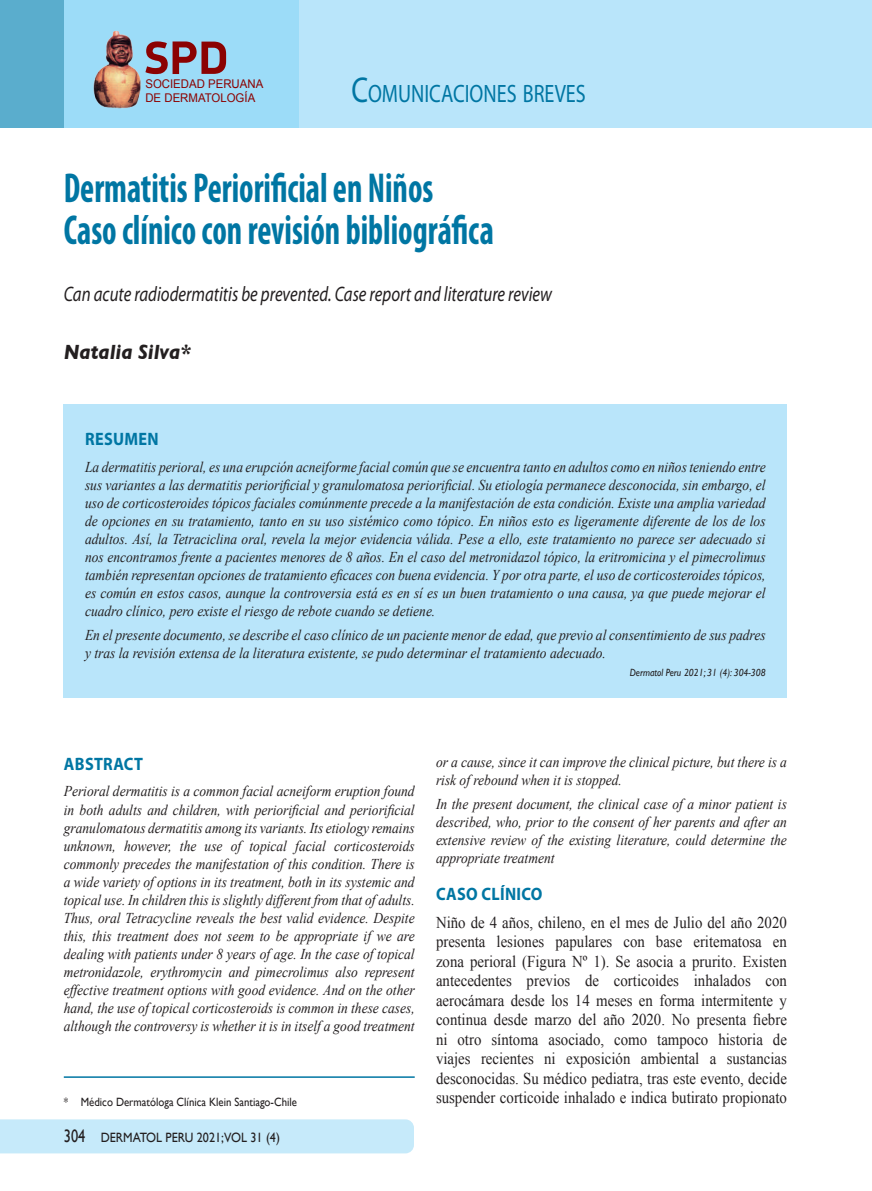
<style>
.page{position:relative;width:872px;height:1191px;background:#fff}
.page>*{position:absolute;margin:0;border:0;box-sizing:border-box;transform-origin:0 0}
.t1{font:700 condensed 42px/42px "Myriad Pro";color:#0076a3;scale:.8 1}
.t2{font:25.2px "Myriad Pro";color:#0076a3;scale:.8 1}
.t3{font:italic 21px "Myriad Pro";color:#231f20;scale:.8 1}
.t4{font:italic 700 21px "Gill Sans";color:#231f20;scale:.9 1}
.t5{font:700 18px "Myriad Pro";letter-spacing:.02em;color:#0076a3;scale:.9 1}
.t6{font:16.5px/19.5px "Times New Roman";color:#231f20;text-align:justify;scale:.9 1}
.t7{font:italic 15px/18px "Times New Roman";color:#231f20;text-align:justify;scale:.9 1}
.t8{font:13.5px "Gill Sans";color:#231f20;scale:.9 1}
.t9{font:12px "Gill Sans";color:#231f20;scale:.9 1}
.t10{font:12px/14.4px "Arial";color:#8b0202;scale:.95 1}
.t11{font:italic 10.5px "Gill Sans";color:#231f20;scale:.9 1}
.s1{font-size:36px}
.s2{font-size:18px}
</style>
<div class="page">
<div style="left:0;top:1119px;width:414px;height:34px;background:#c6eafa"></div>
<div style="left:0;top:0;width:64px;height:128px;background:#5aadcd"></div>
<div style="left:64px;top:0;width:235px;height:128px;background:#9cdcf8"></div>
<div style="left:299px;top:0;width:573px;height:128px;background:#b9e5fa"></div>
<svg style="left:145px;top:41px;width:81px;height:33px"></svg>
<img style="left:93px;top:30px;width:48px;height:79px">
<div style="left:64px;top:404px;width:723px;height:293px;background:#b9e5fa"></div>
<hr style="left:64px;top:1076px;width:351px;height:1px;background:#0076a3">
<p class="t10" style="left:145px;top:77px;width:126px">SOCIEDAD PERUANA<br>DE DERMATOLOGÍA</p>
<h2 class="t2" style="left:351px;top:78px;width:294px"><span class="s1">C</span>OMUNICACIONES BREVES</h2>
<h1 class="t1" style="left:64px;top:166px;width:539px">Dermatitis Periorificial en Niños<br>Caso clínico con revisión bibliográfica</h1>
<h3 class="t3" style="left:64px;top:281px;width:612px">Can acute radiodermatitis be prevented. Case report and literature review</h3>
<h3 class="t4" style="left:64px;top:340px;width:143px">Natalia Silva*</h3>
<p class="t5" style="left:85px;top:427px;width:83px">RESUMEN</p>
<p class="t7" style="left:85px;top:457px;width:757px">La dermatitis perioral, es una erupción acneiforme facial común que se encuentra tanto en adultos como en niños teniendo entre sus variantes a las dermatitis periorificial y granulomatosa periorificial. Su etiología permanece desconocida, sin embargo, el uso de corticosteroides tópicos faciales comúnmente precede a la manifestación de esta condición. Existe una amplia variedad de opciones en su tratamiento, tanto en su uso sistémico como tópico. En niños esto es ligeramente diferente de los de los adultos. Así, la Tetraciclina oral, revela la mejor evidencia válida. Pese a ello, este tratamiento no parece ser adecuado si nos encontramos frente a pacientes menores de 8 años. En el caso del metronidazol tópico, la eritromicina y el pimecrolimus también representan opciones de tratamiento eficaces con buena evidencia. Y por otra parte, el uso de corticosteroides tópicos, es común en estos casos, aunque la controversia está es en sí es un buen tratamiento o una causa, ya que puede mejorar el cuadro clínico, pero existe el riesgo de rebote cuando se detiene.</p>
<p class="t7" style="left:85px;top:626px;width:757px">En el presente documento, se describe el caso clínico de un paciente menor de edad, que previo al consentimiento de sus padres y tras la revisión extensa de la literatura existente, se pudo determinar el tratamiento adecuado.</p>
<p class="t11" style="left:630px;top:667px;width:152px">Dermatol Peru 2021; 31 (4): 304-308</p>
<p class="t5" style="left:64px;top:752px;width:89px">ABSTRACT</p>
<p class="t7" style="left:64px;top:782px;width:391px">Perioral dermatitis is a common facial acneiform eruption found in both adults and children, with periorificial and periorificial granulomatous dermatitis among its variants. Its etiology remains unknown, however, the use of topical facial corticosteroids commonly precedes the manifestation of this condition. There is a wide variety of options in its treatment, both in its systemic and topical use. In children this is slightly different from that of adults.<br>Thus, oral Tetracycline reveals the best valid evidence. Despite this, this treatment does not seem to be appropriate if we are dealing with patients under 8 years of age. In the case of topical metronidazole, erythromycin and pimecrolimus also represent effective treatment options with good evidence. And on the other hand, the use of topical corticosteroids is common in these cases, although the controversy is whether it is in itself a good treatment</p>
<p class="t9" style="left:64px;top:1094px;width:260px">* Médico Dermatóloga Clínica Klein Santiago-Chile</p>
<p class="t8" style="left:64px;top:1129px;width:242px"><span class="s2">304</span> DERMATOL PERU 2021;VOL 31 (4)</p>
<p class="t7" style="left:436px;top:752px;width:391px">or a cause, since it can improve the clinical picture, but there is a risk of rebound when it is stopped.</p>
<p class="t7" style="left:436px;top:795px;width:391px">In the present document, the clinical case of a minor patient is described, who, prior to the consent of her parents and after an extensive review of the existing literature, could determine the appropriate treatment</p>
<p class="t5" style="left:436px;top:882px;width:120px">CASO CLÍNICO</p>
<p class="t6" style="left:436px;top:912px;width:391px">Niño de 4 años, chileno, en el mes de Julio del año 2020 presenta lesiones papulares con base eritematosa en zona perioral (Figura Nº 1). Se asocia a prurito. Existen antecedentes previos de corticoides inhalados con aerocámara desde los 14 meses en forma intermitente y continua desde marzo del año 2020. No presenta fiebre ni otro síntoma asociado, como tampoco historia de viajes recientes ni exposición ambiental a sustancias desconocidas. Su médico pediatra, tras este evento, decide suspender corticoide inhalado e indica butirato propionato</p>
</div>
